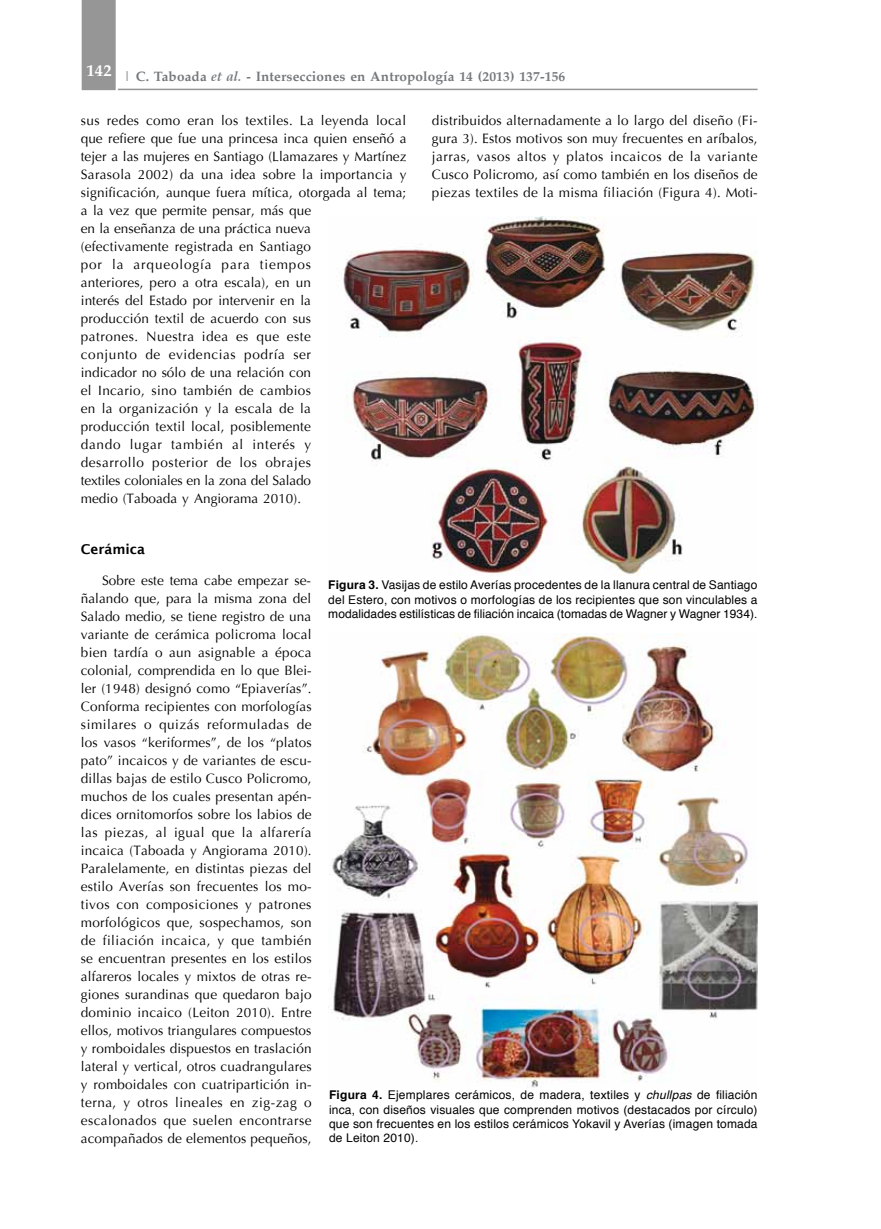
<style>
.page{position:relative;width:881px;height:1229px;background:#fff}
.page>*{position:absolute;margin:0;border:0;box-sizing:border-box;transform-origin:0 0}
.t1{font:700 16.5px "Palatino";color:#fff}
.t2{font:13.5px/18px "Optima";letter-spacing:.015em;color:#000;text-align:justify}
.t3{font:700 13.5px "Palatino";letter-spacing:.01em;color:#75797c}
.t4{font:600 13.5px "Lucida Sans";color:#000}
.t5{font:12px/14.4px "Helvetica";letter-spacing:.005em;color:#000;text-align:justify}
.s1{color:#969696}
.s2{font-family:"Zapf Calligraphic 801 BT";font-style:italic}
.s3{font-weight:700}
.s4{font-style:italic}
</style>
<div class="page">
<hr style="left:118px;top:89px;width:639px;height:1px;background:#969696">
<div style="left:82px;top:0;width:34px;height:90px;background:#969696"></div>
<img style="left:343px;top:216px;width:414px;height:360px">
<img style="left:328px;top:633px;width:429px;height:455px">
<p class="t1" style="left:86px;top:56px;width:27px">142</p>
<p class="t2" style="left:81px;top:112px;width:327px;text-align:left">sus redes como eran los textiles. La leyenda local que refiere que fue una princesa inca quien enseñó a tejer a las mujeres en Santiago (Llamazares y Martínez Sarasola 2002) da una idea sobre la importancia y significación, aunque fuera mítica, otorgada al tema; a la vez que permite pensar, más que<br>en la enseñanza de una práctica nueva<br>(efectivamente registrada en Santiago<br>por la arqueología para tiempos<br>anteriores, pero a otra escala), en un<br>interés del Estado por intervenir en la<br>producción textil de acuerdo con sus<br>patrones. Nuestra idea es que este<br>conjunto de evidencias podría ser<br>indicador no sólo de una relación con<br>el Incario, sino también de cambios<br>en la organización y la escala de la<br>producción textil local, posiblemente<br>dando lugar también al interés y<br>desarrollo posterior de los obrajes<br>textiles coloniales en la zona del Salado<br>medio (Taboada y Angiorama 2010).</p>
<p class="t4" style="left:81px;top:542px;width:66px">Cerámica</p>
<p class="t2" style="left:81px;top:571px;width:232px;text-indent:21px">Sobre este tema cabe empezar se&shy;ñalando que, para la misma zona del Salado medio, se tiene registro de una variante de cerámica policroma local bien tardía o aun asignable a época colonial, comprendida en lo que Blei&shy;ler (1948) designó como “Epiaverías”.<br>Conforma recipientes con morfologías similares o quizás reformuladas de los vasos “keriformes”, de los “platos pato” incaicos y de variantes de escu&shy;dillas bajas de estilo Cusco Policromo, muchos de los cuales presentan apén&shy;dices ornitomorfos sobre los labios de las piezas, al igual que la alfarería incaica (Taboada y Angiorama 2010).<br>Paralelamente, en distintas piezas del estilo Averías son frecuentes los mo&shy;tivos con composiciones y patrones morfológicos que, sospechamos, son de filiación incaica, y que también se encuentran presentes en los estilos alfareros locales y mixtos de otras re&shy;giones surandinas que quedaron bajo dominio incaico (Leiton 2010). Entre ellos, motivos triangulares compuestos y romboidales dispuestos en traslación lateral y vertical, otros cuadrangulares y romboidales con cuatripartición in&shy;terna, y otros lineales en zig-zag o escalonados que suelen encontrarse acompañados de elementos pequeños,</p>
<p class="t3" style="left:123px;top:65px;width:443px"><span class="s1">|</span> C. Taboada <span class="s2">et al.</span> - Intersecciones en Antropología 14 (2013) 137-156</p>
<p class="t2" style="left:432px;top:111px;width:327px">distribuidos alternadamente a lo largo del diseño (Fi&shy;gura 3). Estos motivos son muy frecuentes en aríbalos, jarras, vasos altos y platos incaicos de la variante Cusco Policromo, así como también en los diseños de piezas textiles de la misma filiación (Figura 4). Moti-</p>
<p class="t5" style="left:328px;top:578px;width:430px"><span class="s3">Figura 3.</span> Vasijas de estilo Averías procedentes de la llanura central de Santiago del Estero, con motivos o morfologías de los recipientes que son vinculables a modalidades estilísticas de filiación incaica (tomadas de Wagner y Wagner 1934).</p>
<p class="t5" style="left:329px;top:1088px;width:430px"><span class="s3">Figura 4.</span> Ejemplares cerámicos, de madera, textiles y <span class="s4">chullpas</span> de filiación inca, con diseños visuales que comprenden motivos (destacados por círculo) que son frecuentes en los estilos cerámicos Yokavil y Averías (imagen tomada de Leiton 2010).</p>
</div>
